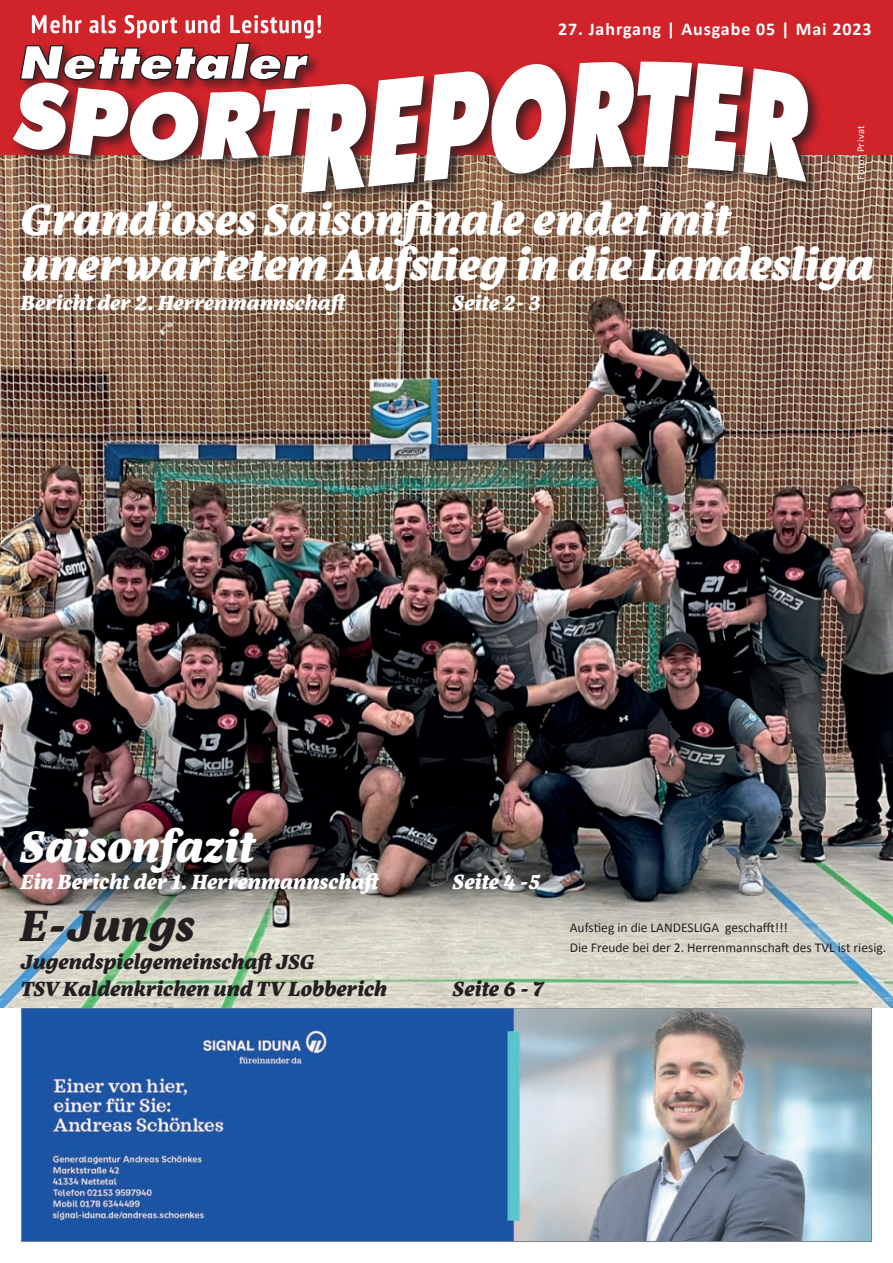
<style>
.page{position:relative;width:893px;height:1263px;background:#fff}
.page>*{position:absolute;margin:0;border:0;box-sizing:border-box;transform-origin:0 0}
.t1{font:italic 800 45px/45px "Eskorte Latin";color:#fff}
.t2{font:italic 800 45px "Eskorte Latin";color:#231f20}
.t3{font:italic 800 21px "Eskorte Latin";color:#fff}
.t4{font:italic 800 21px/27px "Eskorte Latin";color:#231f20}
.t5{font:700 18px "Calibri";letter-spacing:.05em;color:#fff}
.t6{font:13.5px/19.5px "Calibri";color:#231f20}
.t7{font:10.5px "Calibri";letter-spacing:.045em;color:#fff}
</style>
<div class="page">
<img style="left:23px;top:1010px;width:847px;height:230px">
<div style="left:21px;top:1008px;width:851px;height:234px;border:1px solid #808285"></div>
<div style="left:0;top:0;width:893px;height:1008px;background:#d1232a"></div>
<img style="left:0;top:155px;width:893px;height:853px">
<div style="left:10px;top:59px;width:813px;height:148px;background:#231f20;opacity:.8"></div>
<svg style="left:13px;top:15px;width:797px;height:178px"></svg>
<h3 class="t5" style="left:558px;top:16px;width:315px">27. Jahrgang | Ausgabe 05 | Mai 2023</h3>
<p class="t7" style="left:853px;top:180px;width:56px;rotate:-90deg">Foto: Privat</p>
<h1 class="t1" style="left:21px;top:194px;width:854px">Grandioses Saisonfinale endet mit unerwartetem Aufstieg in die Landesliga</h1>
<h2 class="t3" style="left:21px;top:286px;width:330px">Bericht der 2. Herrenmannschaft</h2>
<h2 class="t3" style="left:453px;top:286px;width:89px">Seite 2- 3</h2>
<h1 class="t1" style="left:21px;top:820px;width:236px">Saisonfazit</h1>
<h2 class="t3" style="left:21px;top:865px;width:364px">Ein Bericht der 1. Herrenmannschaft</h2>
<h2 class="t3" style="left:453px;top:865px;width:89px">Seite 4 -5</h2>
<h1 class="t2" style="left:21px;top:889px;width:175px">E-Jungs</h1>
<h2 class="t4" style="left:21px;top:946px;width:367px">Jugendspielgemeinschaft JSG<br>TSV Kaldenkrichen und TV Lobberich</h2>
<h2 class="t4" style="left:453px;top:973px;width:93px">Seite 6 - 7</h2>
<p class="t6" style="left:570px;top:917px;width:318px">Aufstieg in die LANDESLIGA geschafft!!!<br>Die Freude bei der 2. Herrenmannschaft des TVL ist riesig.</p>
</div>
